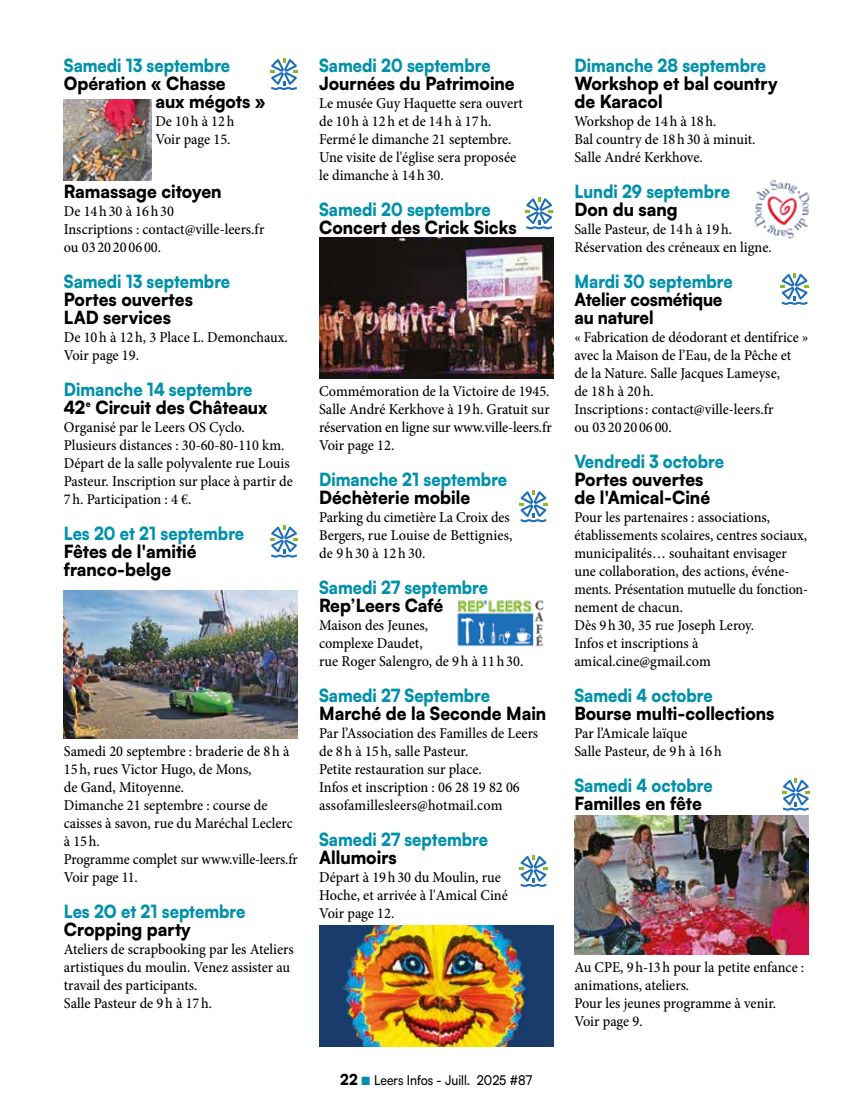
<style>
.page{position:relative;width:851px;height:1106px;background:#fff}
.page>*{position:absolute;margin:0;border:0;box-sizing:border-box;transform-origin:0 0}
.t1{font:900 18px/18px "Satoshi";color:#000;scale:.95 1}
.t2{font:900 18px "Satoshi";color:#0090aa;scale:.9 1}
.t3{font:900 18px/18px "Satoshi";color:#000;scale:.93 1}
.t4{font:500 15px/18px "Minion Pro";color:#000;scale:.95 1}
.t5{font:500 13.5px "Satoshi";color:#000;scale:.9 1}
.s1{color:#0090aa}
.s2{font-weight:900;font-size:15px}
</style>
<div class="page">
<img style="left:457px;top:600px;width:87px;height:47px">
<svg style="left:780px;top:273px;width:28px;height:32px"></svg>
<svg style="left:782px;top:778px;width:27px;height:32px"></svg>
<img style="left:754px;top:180px;width:56px;height:59px">
<svg style="left:519px;top:855px;width:28px;height:32px"></svg>
<svg style="left:519px;top:490px;width:28px;height:32px"></svg>
<svg style="left:270px;top:525px;width:28px;height:32px"></svg>
<svg style="left:525px;top:197px;width:28px;height:32px"></svg>
<div style="left:319px;top:925px;width:234px;height:121px;background:#193c6c"></div>
<img style="left:342px;top:925px;width:185px;height:121px">
<img style="left:319px;top:238px;width:234px;height:140px">
<img style="left:64px;top:591px;width:234px;height:147px">
<img style="left:574px;top:815px;width:234px;height:139px">
<svg style="left:270px;top:58px;width:28px;height:32px"></svg>
<img style="left:64px;top:99px;width:87px;height:81px">
<p class="t2" style="left:64px;top:52px;width:186px">Samedi 13 septembre</p>
<p class="t1" style="left:155px;top:73px;width:118px;text-indent:-91px">Opération « Chasse<br>aux mégots »</p>
<p class="t4" style="left:155px;top:112px;width:85px">De 10h à 12h<br>Voir page 15.</p>
<p class="t1" style="left:64px;top:181px;width:167px">Ramassage citoyen</p>
<p class="t4" style="left:64px;top:202px;width:213px">De 14h30 à 16h30<br>Inscriptions : contact@ville-leers.fr ou 03 20 20 06 00.</p>
<p class="t2" style="left:64px;top:268px;width:186px">Samedi 13 septembre</p>
<p class="t1" style="left:64px;top:289px;width:137px">Portes ouvertes<br>LAD services</p>
<p class="t4" style="left:64px;top:328px;width:237px">De 10h à 12h, 3 Place L. Demonchaux.<br>Voir page 19.</p>
<p class="t1" style="left:64px;top:379px;width:216px"><span class="s1">Dimanche 14 septembre<br></span>42<sup>e</sup> Circuit des Châteaux</p>
<p class="t4" style="left:64px;top:418px;width:243px">Organisé par le Leers OS Cyclo.<br>Plusieurs distances : 30-60-80-110 km.<br>Départ de la salle polyvalente rue Louis Pasteur. Inscription sur place à partir de 7h. Participation : 4 €.</p>
<p class="t2" style="left:64px;top:520px;width:202px">Les 20 et 21 septembre</p>
<p class="t1" style="left:64px;top:541px;width:141px">Fêtes de l'amitié franco-belge</p>
<p class="t4" style="left:64px;top:742px;width:248px">Samedi 20 septembre : braderie de 8h à<br>15h, rues Victor Hugo, de Mons,<br>de Gand, Mitoyenne.<br>Dimanche 21 septembre : course de caisses à savon, rue du Maréchal Leclerc à 15h.<br>Programme complet sur www.ville-leers.fr<br>Voir page 11.</p>
<p class="t2" style="left:64px;top:898px;width:203px">Les 2O et 21 septembre</p>
<p class="t1" style="left:64px;top:919px;width:135px">Cropping party</p>
<p class="t4" style="left:64px;top:940px;width:243px">Ateliers de scrapbooking par les Ateliers artistiques du moulin. Venez assister au travail des participants.<br>Salle Pasteur de 9h à 17h.</p>
<p class="t2" style="left:319px;top:52px;width:192px">Samedi 20 septembre</p>
<p class="t1" style="left:319px;top:73px;width:207px">Journées du Patrimoine</p>
<p class="t4" style="left:319px;top:94px;width:216px">Le musée Guy Haquette sera ouvert de 10h à 12h et de 14h à 17h.<br>Fermé le dimanche 21 septembre.<br>Une visite de l'église sera proposée le dimanche à 14h30.</p>
<p class="t2" style="left:319px;top:196px;width:192px">Samedi 20 septembre</p>
<p class="t1" style="left:319px;top:217px;width:209px">Concert des Crick Sicks</p>
<p class="t4" style="left:319px;top:382px;width:246px">Commémoration de la Victoire de 1945.<br>Salle André Kerkhove à 19h. Gratuit sur réservation en ligne sur www.ville-leers.fr Voir page 12.</p>
<p class="t2" style="left:319px;top:466px;width:210px">Dimanche 21 septembre</p>
<p class="t1" style="left:319px;top:487px;width:160px">Déchèterie mobile</p>
<p class="t4" style="left:319px;top:508px;width:205px">Parking du cimetière La Croix des<br>Bergers, rue Louise de Bettignies, de 9 h 30 à 12 h 30.</p>
<p class="t2" style="left:319px;top:574px;width:189px">Samedi 27 septembre</p>
<p class="t1" style="left:319px;top:595px;width:132px">Rep’Leers Café</p>
<p class="t4" style="left:319px;top:616px;width:216px">Maison des Jeunes,<br>complexe Daudet,<br>rue Roger Salengro, de 9h à 11h30.</p>
<p class="t2" style="left:319px;top:682px;width:191px">Samedi 27 Septembre</p>
<p class="t1" style="left:319px;top:703px;width:241px">Marché de la Seconde Main</p>
<p class="t4" style="left:319px;top:724px;width:232px">Par l’Association des Familles de Leers de 8h à 15h, salle Pasteur.<br>Petite restauration sur place.<br>Infos et inscription : 06 28 19 82 06 assofamillesleers@hotmail.com</p>
<p class="t2" style="left:319px;top:826px;width:189px">Samedi 27 septembre</p>
<p class="t1" style="left:319px;top:847px;width:83px">Allumoirs</p>
<p class="t4" style="left:319px;top:868px;width:200px">Départ à 19h30 du Moulin, rue<br>Hoche, et arrivée à l'Amical Ciné<br>Voir page 12.</p>
<p class="t5" style="left:340px;top:1070px;width:214px"><span class="s2">22</span> <span class="s1">■</span> Leers Infos - Juill. 2025 #87</p>
<p class="t2" style="left:574px;top:52px;width:214px">Dimanche 28 septembre</p>
<p class="t1" style="left:574px;top:73px;width:215px">Workshop et bal country de Karacol</p>
<p class="t4" style="left:574px;top:112px;width:192px">Workshop de 14h à 18h.<br>Bal country de 18h30 à minuit.<br>Salle André Kerkhove.</p>
<p class="t2" style="left:574px;top:178px;width:174px">Lundi 29 septembre</p>
<p class="t1" style="left:574px;top:199px;width:110px">Don du sang</p>
<p class="t4" style="left:574px;top:220px;width:209px">Salle Pasteur, de 14h à 19h.<br>Réservation des créneaux en ligne.</p>
<p class="t2" style="left:574px;top:268px;width:177px">Mardi 30 septembre</p>
<p class="t3" style="left:574px;top:289px;width:161px">Atelier cosmétique au naturel</p>
<p class="t4" style="left:574px;top:328px;width:248px">« Fabrication de déodorant et dentifrice » avec la Maison de l’Eau, de la Pêche et de la Nature. Salle Jacques Lameyse,<br>de 18h à 20h.<br>Inscriptions: contact@ville-leers.fr<br>ou 03 20 20 06 00.</p>
<p class="t2" style="left:574px;top:448px;width:168px">Vendredi 3 octobre</p>
<p class="t1" style="left:574px;top:469px;width:144px">Portes ouvertes de l'Amical-Ciné</p>
<p class="t4" style="left:574px;top:508px;width:247px">Pour les partenaires : associations, établissements scolaires, centres sociaux, municipalités… souhaitant envisager une collaboration, des actions, événe&shy;ments. Présentation mutuelle du fonction&shy;nement de chacun.<br>Dès 9h30, 35 rue Joseph Leroy.<br>Infos et inscriptions à amical.cine@gmail.com</p>
<p class="t2" style="left:574px;top:682px;width:155px">Samedi 4 octobre</p>
<p class="t1" style="left:574px;top:703px;width:212px">Bourse multi-collections</p>
<p class="t4" style="left:574px;top:724px;width:157px">Par l’Amicale laïque<br>Salle Pasteur, de 9h à 16h</p>
<p class="t2" style="left:574px;top:772px;width:155px">Samedi 4 octobre</p>
<p class="t1" style="left:574px;top:793px;width:136px">Familles en fête</p>
<p class="t4" style="left:574px;top:958px;width:243px">Au CPE, 9h-13h pour la petite enfance : animations, ateliers.<br>Pour les jeunes programme à venir.<br>Voir page 9.</p>
</div>
